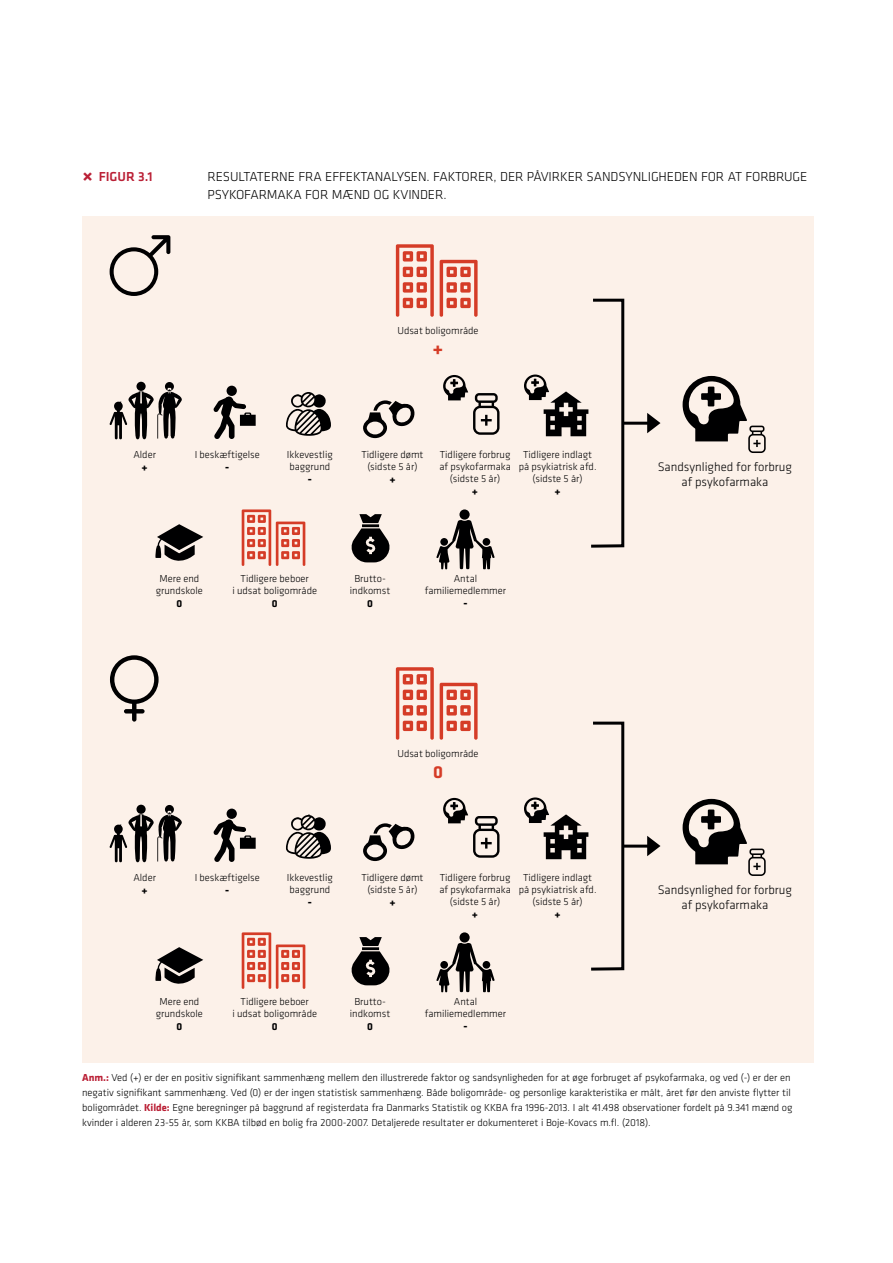
<style>
.page{position:relative;width:893px;height:1263px;background:#fff}
.page>*{position:absolute;margin:0;border:0;box-sizing:border-box;transform-origin:0 0}
.t1{font:700 21px "Klavika";color:#d53c27}
.t2{font:700 18px "Klavika";color:#d53c27}
.t3{font:300 13.5px/18px "Klavika";letter-spacing:-.005em;color:#000001}
.t4{font:500 13.5px "Klavika";color:#ba1f35}
.t5{font:300 12.75px/15px "Klavika";color:#000001;text-align:center}
.t6{font:700 12px "Klavika";color:#000001}
.t7{font:300 10.5px/12px "Klavika";color:#000001;text-align:center}
.t8{font:700 10.5px "Klavika";color:#000001}
.s1{font-size:22.5px}
.s2{font-weight:700;color:#ba1f35}
</style>
<div class="page">
<div style="left:82px;top:216px;width:731px;height:847px;background:#fcf1e9"></div>
<svg style="left:155px;top:524px;width:48px;height:37px"></svg>
<svg style="left:155px;top:947px;width:48px;height:37px"></svg>
<svg style="left:109px;top:382px;width:73px;height:57px"></svg>
<svg style="left:109px;top:805px;width:73px;height:57px"></svg>
<svg style="left:443px;top:375px;width:56px;height:60px"></svg>
<svg style="left:443px;top:798px;width:56px;height:60px"></svg>
<svg style="left:286px;top:392px;width:45px;height:44px"></svg>
<svg style="left:286px;top:815px;width:45px;height:44px"></svg>
<svg style="left:351px;top:514px;width:39px;height:48px"></svg>
<svg style="left:351px;top:937px;width:39px;height:48px"></svg>
<svg style="left:363px;top:400px;width:52px;height:38px"></svg>
<svg style="left:363px;top:823px;width:52px;height:38px"></svg>
<svg style="left:436px;top:520px;width:59px;height:49px"></svg>
<div style="left:483px;top:538px;width:7px;height:8px;background:#000001;border-radius:50%"></div>
<div style="left:440px;top:538px;width:8px;height:8px;background:#000001;border-radius:50%"></div>
<div style="left:459px;top:509px;width:11px;height:11px;background:#000001;border-radius:50%"></div>
<svg style="left:436px;top:943px;width:59px;height:49px"></svg>
<div style="left:483px;top:961px;width:7px;height:8px;background:#000001;border-radius:50%"></div>
<div style="left:440px;top:961px;width:8px;height:8px;background:#000001;border-radius:50%"></div>
<div style="left:459px;top:932px;width:11px;height:10px;background:#000001;border-radius:50%"></div>
<svg style="left:396px;top:244px;width:38px;height:73px"></svg>
<svg style="left:440px;top:260px;width:38px;height:57px"></svg>
<svg style="left:396px;top:667px;width:38px;height:73px"></svg>
<svg style="left:440px;top:683px;width:38px;height:57px"></svg>
<svg style="left:242px;top:509px;width:63px;height:57px"></svg>
<svg style="left:242px;top:932px;width:63px;height:57px"></svg>
<svg style="left:647px;top:413px;width:13px;height:20px"></svg>
<svg style="left:647px;top:836px;width:13px;height:20px"></svg>
<svg style="left:524px;top:298px;width:102px;height:250px"></svg>
<svg style="left:524px;top:721px;width:102px;height:250px"></svg>
<hr style="left:623px;top:422px;width:31px;height:3px;background:#000001">
<hr style="left:623px;top:845px;width:31px;height:3px;background:#000001">
<svg style="left:110px;top:235px;width:60px;height:61px"></svg>
<svg style="left:110px;top:655px;width:49px;height:67px"></svg>
<svg style="left:213px;top:386px;width:43px;height:53px"></svg>
<svg style="left:213px;top:809px;width:43px;height:53px"></svg>
<svg style="left:683px;top:376px;width:83px;height:77px"></svg>
<svg style="left:683px;top:799px;width:83px;height:77px"></svg>
<p class="t4" style="left:82px;top:169px;width:72px"><span class="s1">×</span> FIGUR 3.1</p>
<p class="t3" style="left:208px;top:168px;width:601px">RESULTATERNE FRA EFFEKTANALYSEN. FAKTORER, DER PÅVIRKER SANDSYNLIGHEDEN FOR AT FORBRUGE<br>PSYKOFARMAKA FOR MÆND OG KVINDER.</p>
<p class="t7" style="left:133px;top:449px;width:24px">Alder</p>
<p class="t6" style="left:142px;top:461px;width:8px">+</p>
<p class="t7" style="left:397px;top:324px;width:83px">Udsat boligområde</p>
<h1 class="t1" style="left:433px;top:336px;width:12px">+</h1>
<p class="t7" style="left:195px;top:449px;width:67px">I beskæftigelse</p>
<p class="t6" style="left:225px;top:461px;width:6px">-</p>
<p class="t7" style="left:287px;top:449px;width:47px;text-align:left">Ikkevestlig baggrund</p>
<p class="t6" style="left:308px;top:473px;width:6px">-</p>
<p class="t7" style="left:361px;top:449px;width:64px">Tidligere dømt (sidste 5 år)</p>
<p class="t6" style="left:389px;top:473px;width:8px">+</p>
<p class="t7" style="left:439px;top:449px;width:73px">Tidligere forbrug af psykofarmaka (sidste 5 år)</p>
<p class="t6" style="left:472px;top:485px;width:8px">+</p>
<p class="t7" style="left:519px;top:449px;width:79px">Tidligere indlagt på psykiatrisk afd. (sidste 5 år)</p>
<p class="t6" style="left:555px;top:485px;width:8px">+</p>
<p class="t5" style="left:658px;top:459px;width:136px">Sandsynlighed for forbrug af psykofarmaka</p>
<p class="t7" style="left:156px;top:572px;width:49px">Mere end grundskole</p>
<p class="t8" style="left:176px;top:598px;width:7px">0</p>
<p class="t7" style="left:232px;top:572px;width:86px">Tidligere beboer<br>i udsat boligområde</p>
<p class="t8" style="left:272px;top:598px;width:7px">0</p>
<p class="t7" style="left:350px;top:572px;width:42px">Brutto&shy;indkomst</p>
<p class="t8" style="left:367px;top:598px;width:7px">0</p>
<p class="t7" style="left:425px;top:572px;width:83px">Antal familiemedlemmer</p>
<p class="t6" style="left:463px;top:597px;width:6px">-</p>
<p class="t7" style="left:397px;top:747px;width:83px">Udsat boligområde</p>
<h2 class="t2" style="left:433px;top:762px;width:11px">0</h2>
<p class="t7" style="left:133px;top:871px;width:24px">Alder</p>
<p class="t6" style="left:142px;top:884px;width:8px">+</p>
<p class="t7" style="left:195px;top:871px;width:67px">I beskæftigelse</p>
<p class="t6" style="left:225px;top:884px;width:6px">-</p>
<p class="t7" style="left:287px;top:871px;width:47px;text-align:left">Ikkevestlig baggrund</p>
<p class="t6" style="left:308px;top:896px;width:6px">-</p>
<p class="t7" style="left:361px;top:871px;width:64px">Tidligere dømt (sidste 5 år)</p>
<p class="t6" style="left:389px;top:896px;width:8px">+</p>
<p class="t7" style="left:439px;top:871px;width:73px">Tidligere forbrug af psykofarmaka (sidste 5 år)</p>
<p class="t6" style="left:472px;top:908px;width:8px">+</p>
<p class="t7" style="left:519px;top:871px;width:79px">Tidligere indlagt på psykiatrisk afd. (sidste 5 år)</p>
<p class="t6" style="left:555px;top:908px;width:8px">+</p>
<p class="t5" style="left:658px;top:882px;width:136px">Sandsynlighed for forbrug af psykofarmaka</p>
<p class="t7" style="left:156px;top:995px;width:49px">Mere end grundskole</p>
<p class="t8" style="left:176px;top:1021px;width:7px">0</p>
<p class="t7" style="left:232px;top:995px;width:86px">Tidligere beboer<br>i udsat boligområde</p>
<p class="t8" style="left:272px;top:1021px;width:7px">0</p>
<p class="t7" style="left:350px;top:995px;width:42px">Brutto&shy;indkomst</p>
<p class="t8" style="left:367px;top:1021px;width:7px">0</p>
<p class="t7" style="left:425px;top:995px;width:83px">Antal familiemedlemmer</p>
<p class="t6" style="left:463px;top:1020px;width:6px">-</p>
<p class="t7" style="left:82px;top:1070px;width:712px;line-height:15px;text-align:left"><span class="s2">Anm.:</span> Ved (+) er der en positiv signifikant sammenhæng mellem den illustrerede faktor og sandsynligheden for at øge forbruget af psykofarmaka, og ved (-) er der en negativ signifikant sammenhæng. Ved (0) er der ingen statistisk sammenhæng. Både boligområde- og personlige karakteristika er målt, året før den anviste flytter til boligområdet. <span class="s2">Kilde:</span> Egne beregninger på baggrund af registerdata fra Danmarks Statistik og KKBA fra 1996-2013. I alt 41.498 observationer fordelt på 9.341 mænd og kvinder i alderen 23-55 år, som KKBA tilbød en bolig fra 2000-2007. Detaljerede resultater er dokumenteret i Boje-Kovacs m.fl. (2018).</p>
</div>
